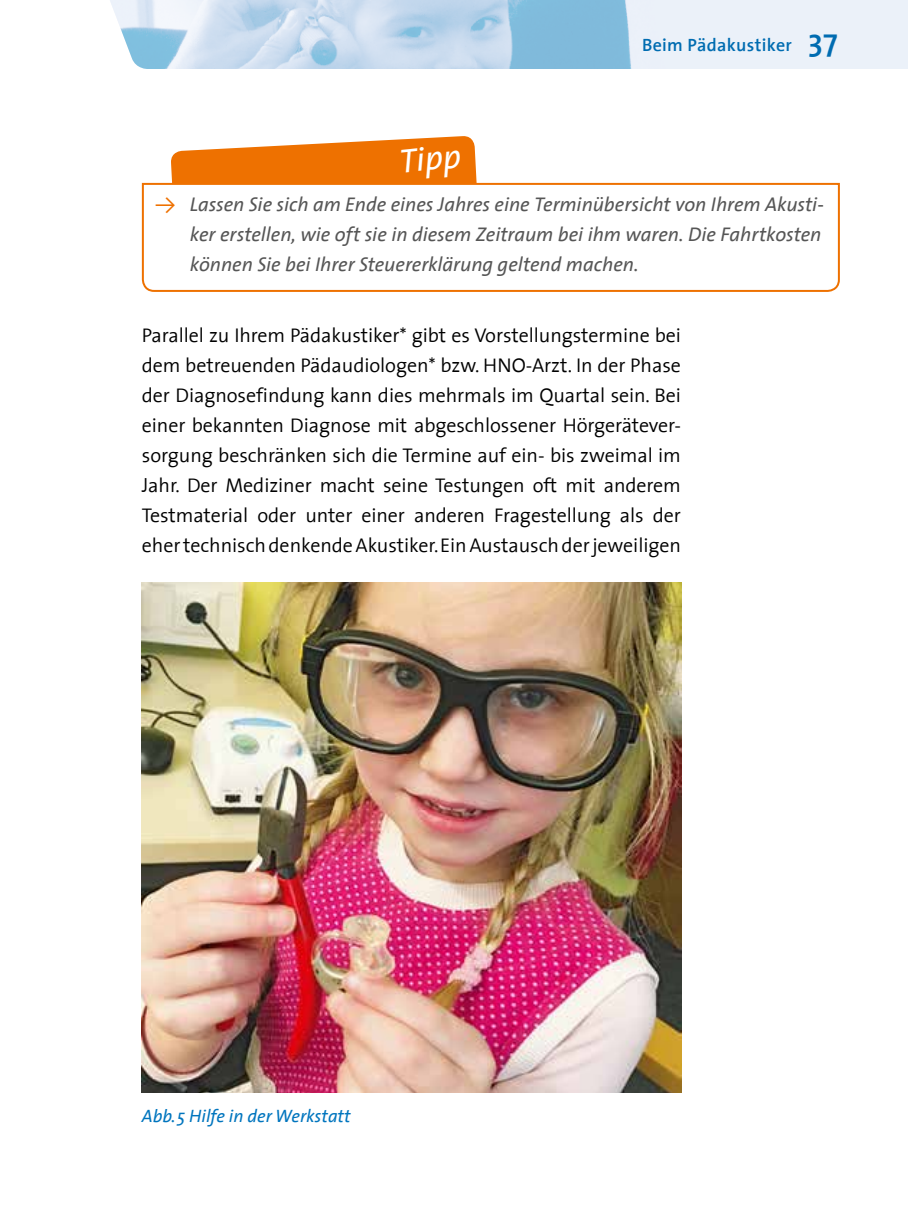
<style>
.page{position:relative;width:908px;height:1208px;background:#fff}
.page>*{position:absolute;margin:0;border:0;box-sizing:border-box;transform-origin:0 0}
.t1{font:italic 34px "The Sans";color:#fff}
.t2{font:300 20px/30px "The Sans";letter-spacing:-.005em;color:#000;text-align:justify}
.t3{font:italic 20px/30px "The Sans";letter-spacing:-.005em;color:#565656}
.t4{font:italic 18px "The Sans";color:#0075be}
.t5{font:600 18px "The Sans";letter-spacing:.015em;color:#006cb1}
.s1{font-size:32px}
.s2{font-family:"The Sans Expert";font-style:normal;color:#ee7100}
</style>
<div class="page">
<img style="left:110px;top:0;width:797px;height:69px">
<svg style="left:171px;top:136px;width:306px;height:46px"></svg>
<svg style="left:141px;top:182px;width:699px;height:110px"></svg>
<img style="left:142px;top:582px;width:538px;height:510px">
<p class="t5" style="left:641px;top:30px;width:197px">Beim Pädakustiker <span class="s1">37</span></p>
<h1 class="t1" style="left:396px;top:133px;width:63px;rotate:-6deg">Tipp</h1>
<p class="t3" style="left:190px;top:189px;width:635px;text-indent:-34px"><span class="s2">Y</span> Lassen Sie sich am Ende eines Jahres eine Terminübersicht von Ihrem Akusti&shy;ker erstellen, wie oft sie in diesem Zeitraum bei ihm waren. Die Fahrtkosten können Sie bei Ihrer Steuererklärung geltend machen.</p>
<p class="t2" style="left:142px;top:320px;width:540px">Parallel zu Ihrem Pädakustiker* gibt es Vorstellungstermine bei dem betreuenden Pädaudiologen* bzw. HNO-Arzt. In der Phase der Diagnosefindung kann dies mehrmals im Quartal sein. Bei einer bekannten Diagnose mit abgeschlossener Hörgerätever&shy;sorgung beschränken sich die Termine auf ein- bis zweimal im Jahr. Der Mediziner macht seine Testungen oft mit anderem Testmaterial oder unter einer anderen Fragestellung als der eher technisch denkende Akustiker. Ein Austausch der jeweiligen</p>
<p class="t4" style="left:142px;top:1101px;width:210px">Abb.5 Hilfe in der Werkstatt</p>
</div>
